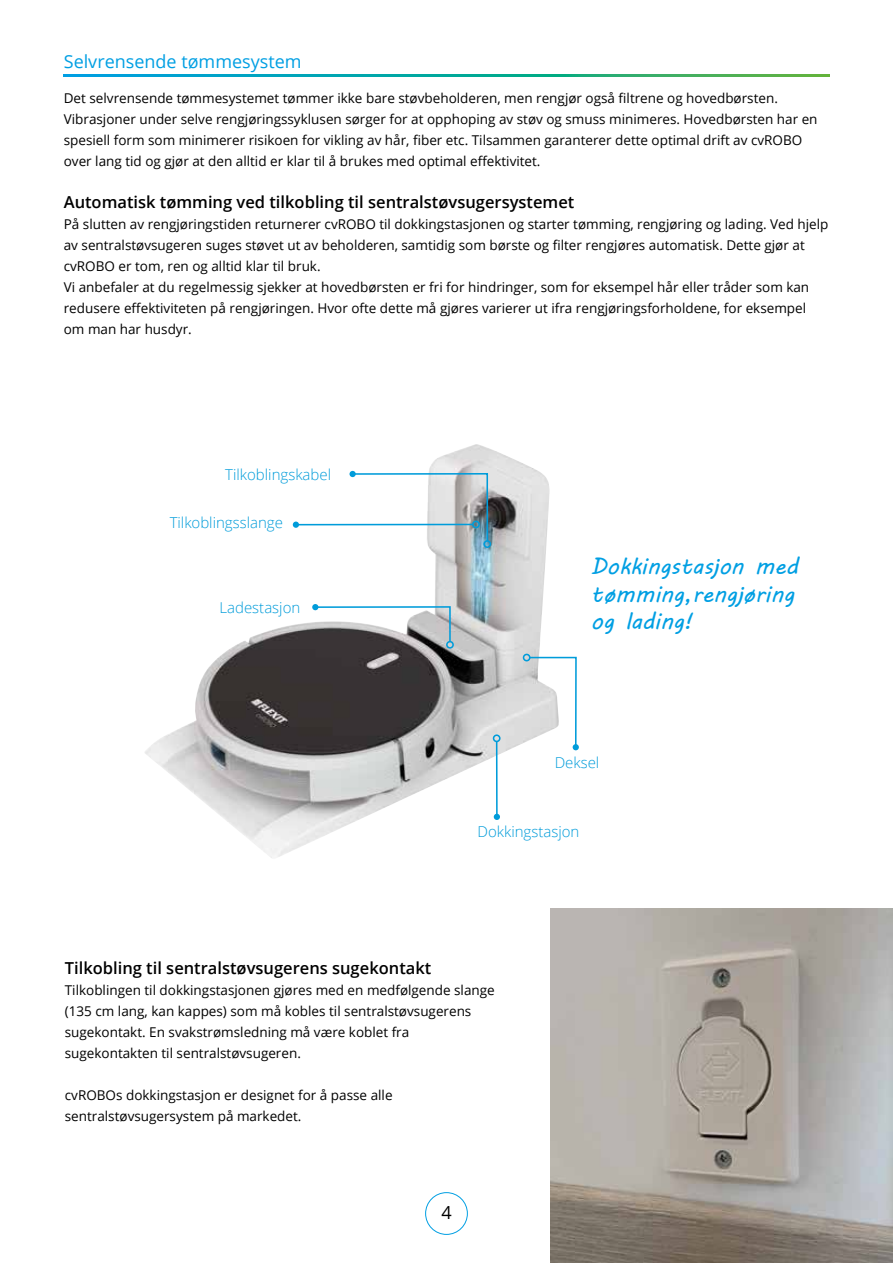
<style>
.page{position:relative;width:893px;height:1263px;background:#fff}
.page>*{position:absolute;margin:0;border:0;box-sizing:border-box;transform-origin:0 0}
.t1{font:22.95px/27.3px "MV Boli";color:#009fe3}
.t2{font:18px "Open Sans";color:#009fe3}
.t3{font:18px "Open Sans";color:#000}
.t4{font:600 16.5px "Open Sans";color:#000}
.t5{font:300 15px "Open Sans";color:#009cda}
.t6{font:13.5px/21px "Open Sans";color:#000}
</style>
<div class="page">
<img style="left:145px;top:444px;width:405px;height:414px">
<div style="left:446px;top:641px;width:8px;height:8px;border:2px solid #009cda;border-radius:50%"></div>
<svg style="left:312px;top:604px;width:139px;height:39px"></svg>
<div style="left:523px;top:654px;width:8px;height:7px;border:2px solid #009cda;border-radius:50%"></div>
<svg style="left:528px;top:656px;width:51px;height:94px"></svg>
<hr style="left:496px;top:741px;width:2px;height:76px;background:#009cda">
<div style="left:493px;top:734px;width:8px;height:8px;border:2px solid #009cda;border-radius:50%"></div>
<svg style="left:494px;top:814px;width:6px;height:6px"></svg>
<svg style="left:351px;top:472px;width:138px;height:70px"></svg>
<div style="left:483px;top:540px;width:8px;height:8px;border:2px solid #009cda;border-radius:50%"></div>
<div style="left:349px;top:471px;width:7px;height:6px;background:#009cda;border-radius:50%"></div>
<hr style="left:296px;top:524px;width:177px;height:1px;background:#009cda">
<div style="left:472px;top:521px;width:8px;height:7px;border:2px solid #009cda;border-radius:50%"></div>
<svg style="left:293px;top:522px;width:6px;height:6px"></svg>
<svg style="left:64px;top:75px;width:765px;height:1px"></svg>
<div style="left:425px;top:1192px;width:43px;height:43px;border:1px solid #009fe3;border-radius:50%"></div>
<img style="left:551px;top:909px;width:342px;height:354px">
<h2 class="t2" style="left:64px;top:49px;width:239px">Selvrensende tømmesystem</h2>
<p class="t6" style="left:64px;top:87px;width:755px">Det selvrensende tømmesystemet tømmer ikke bare støvbeholderen, men rengjør også filtrene og hovedbørsten.<br>Vibrasjoner under selve rengjøringssyklusen sørger for at opphoping av støv og smuss minimeres. Hovedbørsten har en spesiell form som minimerer risikoen for vikling av hår, fiber etc. Tilsammen garanterer dette optimal drift av cvROBO over lang tid og gjør at den alltid er klar til å brukes med optimal effektivitet.</p>
<p class="t4" style="left:64px;top:191px;width:512px">Automatisk tømming ved tilkobling til sentralstøvsugersystemet</p>
<p class="t6" style="left:64px;top:213px;width:766px">På slutten av rengjøringstiden returnerer cvROBO til dokkingstasjonen og starter tømming, rengjøring og lading. Ved hjelp av sentralstøvsugeren suges støvet ut av beholderen, samtidig som børste og filter rengjøres automatisk. Dette gjør at cvROBO er tom, ren og alltid klar til bruk.<br>Vi anbefaler at du regelmessig sjekker at hovedbørsten er fri for hindringer, som for eksempel hår eller tråder som kan redusere effektiviteten på rengjøringen. Hvor ofte dette må gjøres varierer ut ifra rengjøringsforholdene, for eksempel om man har husdyr.</p>
<p class="t5" style="left:225px;top:465px;width:107px">Tilkoblingskabel</p>
<p class="t5" style="left:170px;top:512px;width:115px">Tilkoblingsslange</p>
<p class="t5" style="left:219px;top:597px;width:82px">Ladestasjon</p>
<h1 class="t1" style="left:591px;top:552px;width:209px">Dokkingstasjon med tømming,rengjøring og lading!</h1>
<p class="t5" style="left:555px;top:752px;width:46px">Deksel</p>
<p class="t5" style="left:477px;top:822px;width:103px">Dokkingstasjon</p>
<p class="t4" style="left:65px;top:957px;width:368px">Tilkobling til sentralstøvsugerens sugekontakt</p>
<p class="t6" style="left:65px;top:979px;width:431px">Tilkoblingen til dokkingstasjonen gjøres med en medfølgende slange (135 cm lang, kan kappes) som må kobles til sentralstøvsugerens sugekontakt. En svakstrømsledning må være koblet fra sugekontakten til sentralstøvsugeren.</p>
<p class="t6" style="left:65px;top:1084px;width:329px">cvROBOs dokkingstasjon er designet for å passe alle sentralstøvsugersystem på markedet.</p>
<h2 class="t3" style="left:441px;top:1200px;width:12px">4</h2>
</div>
